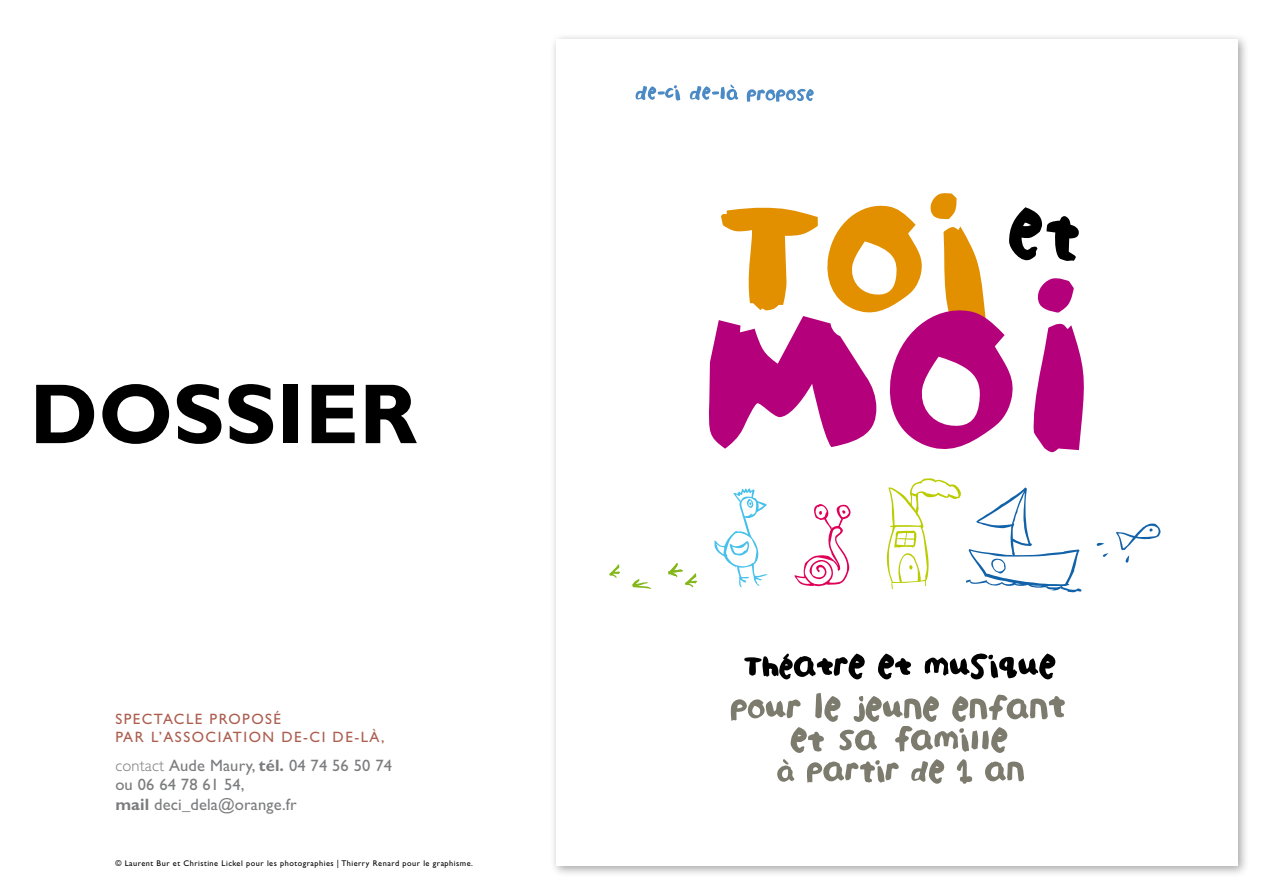
<style>
.page{position:relative;width:1263px;height:893px;background:#fff}
.page>*{position:absolute;margin:0;border:0;box-sizing:border-box;transform-origin:0 0}
.t1{font:700 85.5px "Gill Sans";color:#000}
.t2{font:16.5px/19.8px "Gill Sans";letter-spacing:.01em;color:#7b7c7e}
.t3{font:15px/18px "Gill Sans";letter-spacing:.1em;color:#ac5d4e}
.t4{font:8.25px "Gill Sans";letter-spacing:.06em;color:#000}
.s1{font-weight:300}
.s2{font-weight:700}
</style>
<div class="page">
<div style="left:550px;top:33px;width:699px;height:844px;background:#000;opacity:.35"></div>
<div style="left:556px;top:39px;width:681px;height:826px;background:#fff"></div>
<svg style="left:609px;top:84px;width:552px;height:700px"></svg>
<h1 class="t1" style="left:30px;top:364px;width:389px">DOSSIER</h1>
<h3 class="t3" style="left:115px;top:710px;width:270px">spectacle proposé<br>par l’assoc iation De-c i d e-là,</h3>
<h2 class="t2" style="left:115px;top:755px;width:278px"><span class="s1">contact</span> Aude Maury, <span class="s2">TÉL.</span> 04 74 56 50 74 ou 06 64 78 61 54,<br><span class="s2">MAIL</span> deci_dela@orange.fr</h2>
<p class="t4" style="left:115px;top:858px;width:359px">© Laurent Bur et Christine Lickel pour les photographies | Thierry Renard pour le graphisme.</p>
</div>
